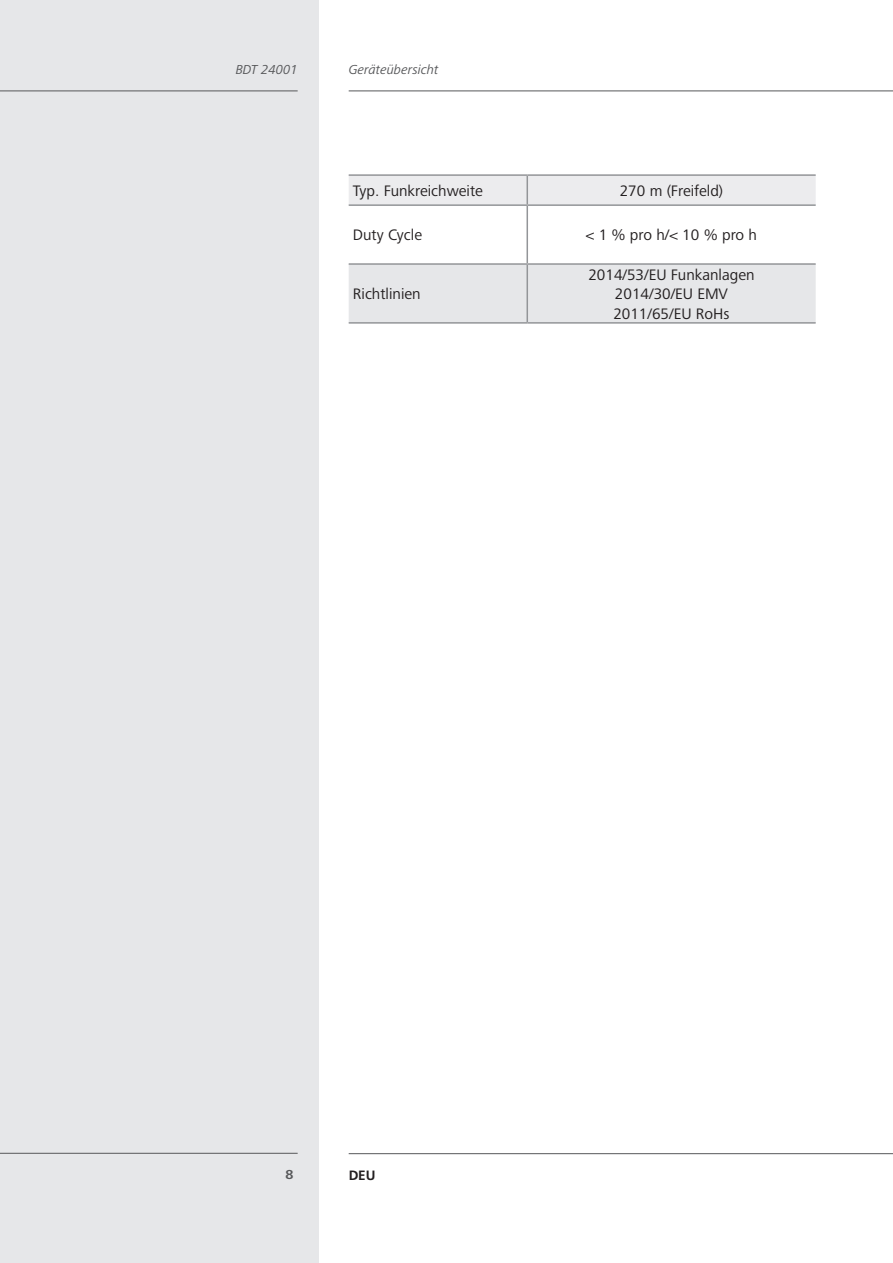
<style>
.page{position:relative;width:893px;height:1263px;background:#fff}
.page>*{position:absolute;margin:0;border:0;box-sizing:border-box;transform-origin:0 0}
.t1{font:15.75px/19.5px "Frutiger Next LTW1 G";color:#231f20;text-align:center}
.t2{font:italic 13.5px "Frutiger Next LTW1 G";color:#57585a}
.t3{font:700 13.5px "Frutiger LT Com";color:#231f20}
.t4{font:700 13.5px "Frutiger Next LTW1 G";color:#57585a}
</style>
<div class="page">
<div style="left:0;top:0;width:319px;height:1263px;background:#e6e7e9"></div>
<hr style="left:349px;top:1153px;width:544px;height:1px;background:#57585a">
<hr style="left:0;top:1153px;width:298px;height:1px;background:#57585a">
<hr style="left:349px;top:91px;width:544px;height:1px;background:#57585a">
<hr style="left:0;top:91px;width:298px;height:1px;background:#57585a">
<div style="left:349px;top:176px;width:467px;height:28px;background:#ececee"></div>
<div style="left:349px;top:265px;width:467px;height:57px;background:#e6e7e9"></div>
<hr style="left:349px;top:174px;width:178px;height:2px;background:#939598">
<hr style="left:527px;top:174px;width:289px;height:2px;background:#939598">
<hr style="left:526px;top:176px;width:2px;height:28px;background:#939598">
<hr style="left:349px;top:204px;width:178px;height:2px;background:#939598">
<hr style="left:527px;top:204px;width:289px;height:2px;background:#939598">
<hr style="left:526px;top:206px;width:2px;height:57px;background:#939598">
<hr style="left:349px;top:263px;width:178px;height:2px;background:#939598">
<hr style="left:527px;top:263px;width:289px;height:2px;background:#939598">
<hr style="left:526px;top:265px;width:2px;height:57px;background:#939598">
<hr style="left:349px;top:322px;width:178px;height:2px;background:#939598">
<hr style="left:527px;top:322px;width:289px;height:2px;background:#939598">
<p class="t2" style="left:236px;top:61px;width:63px">BDT 24001</p>
<p class="t2" style="left:349px;top:61px;width:91px">Geräteübersicht</p>
<p class="t1" style="left:353px;top:181px;width:132px">Typ. Funkreichweite</p>
<p class="t1" style="left:620px;top:181px;width:105px">270 m (Freifeld)</p>
<p class="t1" style="left:353px;top:226px;width:71px">Duty Cycle</p>
<p class="t1" style="left:586px;top:226px;width:173px">&lt; 1 % pro h/&lt; 10 % pro h</p>
<p class="t1" style="left:353px;top:285px;width:69px">Richtlinien</p>
<p class="t1" style="left:588px;top:265px;width:168px">2014/53/EU Funkanlagen<br>2014/30/EU EMV<br>2011/65/EU RoHs</p>
<p class="t4" style="left:285px;top:1167px;width:9px">8</p>
<p class="t3" style="left:349px;top:1167px;width:28px">DEU</p>
</div>
